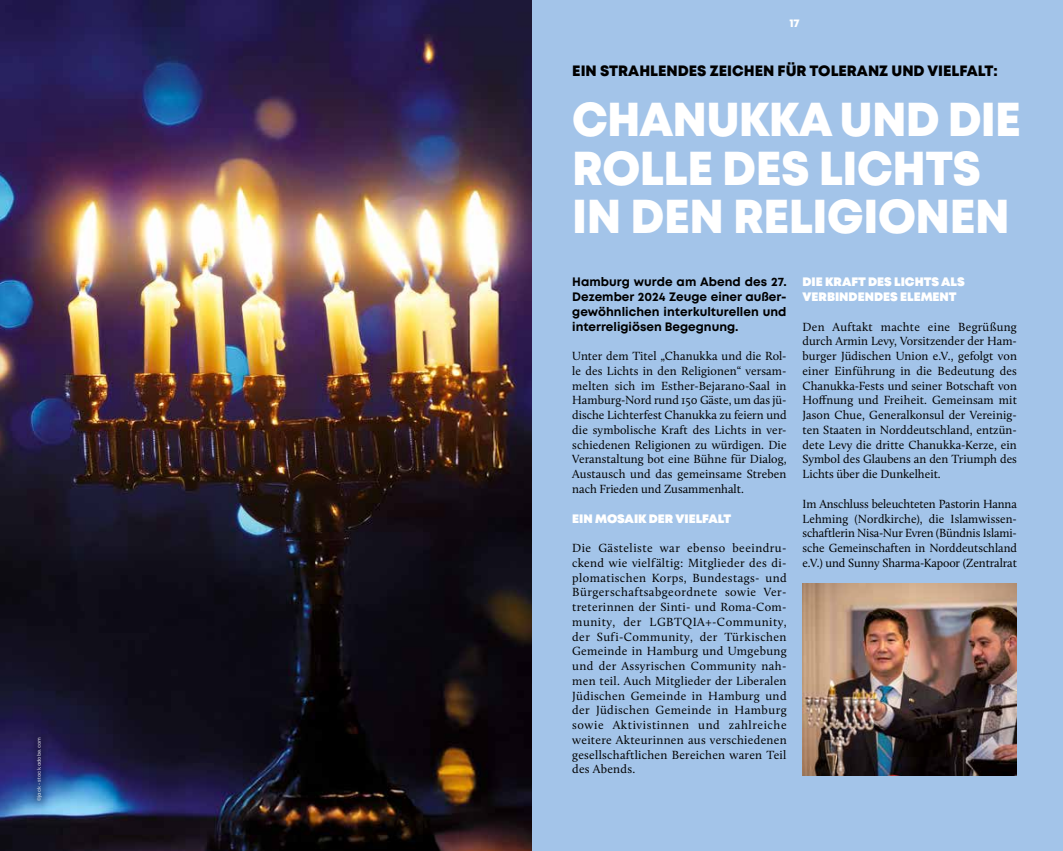
<style>
.page{position:relative;width:1063px;height:851px;background:#fff}
.page>*{position:absolute;margin:0;border:0;box-sizing:border-box;transform-origin:0 0}
.t1{font:800 47.5px/48.8px "Mont";letter-spacing:-.01em;color:#fff;scale:.96 1}
.t2{font:800 15px "Mont";color:#000}
.t3{font:12.25px/14.8px "Calluna";color:#000;text-align:justify}
.t4{font:700 12.25px/14.8px "Mont";color:#000;text-align:justify}
.t5{font:900 12.25px/14.8px "Mont";color:#fff}
.t6{font:800 11.25px "Mont";color:#fff}
.t7{font:600 5px "Mont";color:#fff}
</style>
<div class="page">
<div style="left:531px;top:0;width:532px;height:850px;background:#a3c4e9"></div>
<img style="left:0;top:0;width:531px;height:850px">
<svg style="left:29px;top:730px;width:20px;height:78px;background:#2d3c7a"></svg>
<img style="left:803px;top:584px;width:214px;height:191px">
<p class="t7" style="left:36px;top:801px;width:65px;rotate:-90deg">©jack - stock.adobe.com</p>
<p class="t6" style="left:789px;top:16px;width:12px">17</p>
<p class="t2" style="left:572px;top:61px;width:427px">EIN STRAHLENDES ZEICHEN FÜR TOLERANZ UND VIELFALT:</p>
<h1 class="t1" style="left:572px;top:95px;width:469px">CHANUKKA UND DIE<br>ROLLE DES LICHTS<br>IN DEN RELIGIONEN</h1>
<p class="t4" style="left:572px;top:275px;width:216px">Hamburg wurde am Abend des 27.<br>Dezember 2024 Zeuge einer außer&shy;gewöhnlichen interkulturellen und interreligiösen Begegnung.</p>
<p class="t3" style="left:572px;top:348px;width:216px">Unter dem Titel „Chanukka und die Rol&shy;le des Lichts in den Religionen“ versam&shy;melten sich im Esther-Bejarano-Saal in Hamburg-Nord rund 150 Gäste, um das jü&shy;dische Lichterfest Chanukka zu feiern und die symbolische Kraft des Lichts in ver&shy;schiedenen Religionen zu würdigen. Die Veranstaltung bot eine Bühne für Dialog, Austausch und das gemeinsame Streben nach Frieden und Zusammenhalt.</p>
<p class="t5" style="left:572px;top:511px;width:160px">EIN MOSAIK DER VIELFALT</p>
<p class="t3" style="left:572px;top:540px;width:216px">Die Gästeliste war ebenso beeindru&shy;ckend wie vielfältig: Mitglieder des di&shy;plomatischen Korps, Bundestags- und Bürgerschaftsabgeordnete sowie Ver&shy;treterinnen der Sinti- und Roma-Com&shy;munity, der LGBTQIA+-Community, der Sufi-Community, der Türkischen Gemeinde in Hamburg und Umgebung und der Assyrischen Community nah&shy;men teil. Auch Mitglieder der Liberalen Jüdischen Gemeinde in Hamburg und der Jüdischen Gemeinde in Hamburg sowie Aktivistinnen und zahlreiche weitere Akteurinnen aus verschiedenen gesellschaftlichen Bereichen waren Teil des Abends.</p>
<p class="t5" style="left:803px;top:275px;width:164px">DIE KRAFT DES LICHTS ALS<br>VERBINDENDES ELEMENT</p>
<p class="t3" style="left:803px;top:319px;width:216px">Den Auftakt machte eine Begrüßung durch Armin Levy, Vorsitzender der Ham&shy;burger Jüdischen Union e.V., gefolgt von einer Einführung in die Bedeutung des Chanukka-Fests und seiner Botschaft von Hoffnung und Freiheit. Gemeinsam mit Jason Chue, Generalkonsul der Vereinig&shy;ten Staaten in Norddeutschland, entzün&shy;dete Levy die dritte Chanukka-Kerze, ein Symbol des Glaubens an den Triumph des Lichts über die Dunkelheit.</p>
<p class="t3" style="left:803px;top:496px;width:216px">Im Anschluss beleuchteten Pastorin Hanna Lehming (Nordkirche), die Islamwissen&shy;schaftlerin Nisa-Nur Evren (Bündnis Islami&shy;sche Gemeinschaften in Norddeutschland e.V.) und Sunny Sharma-Kapoor (Zentralrat</p>
</div>
